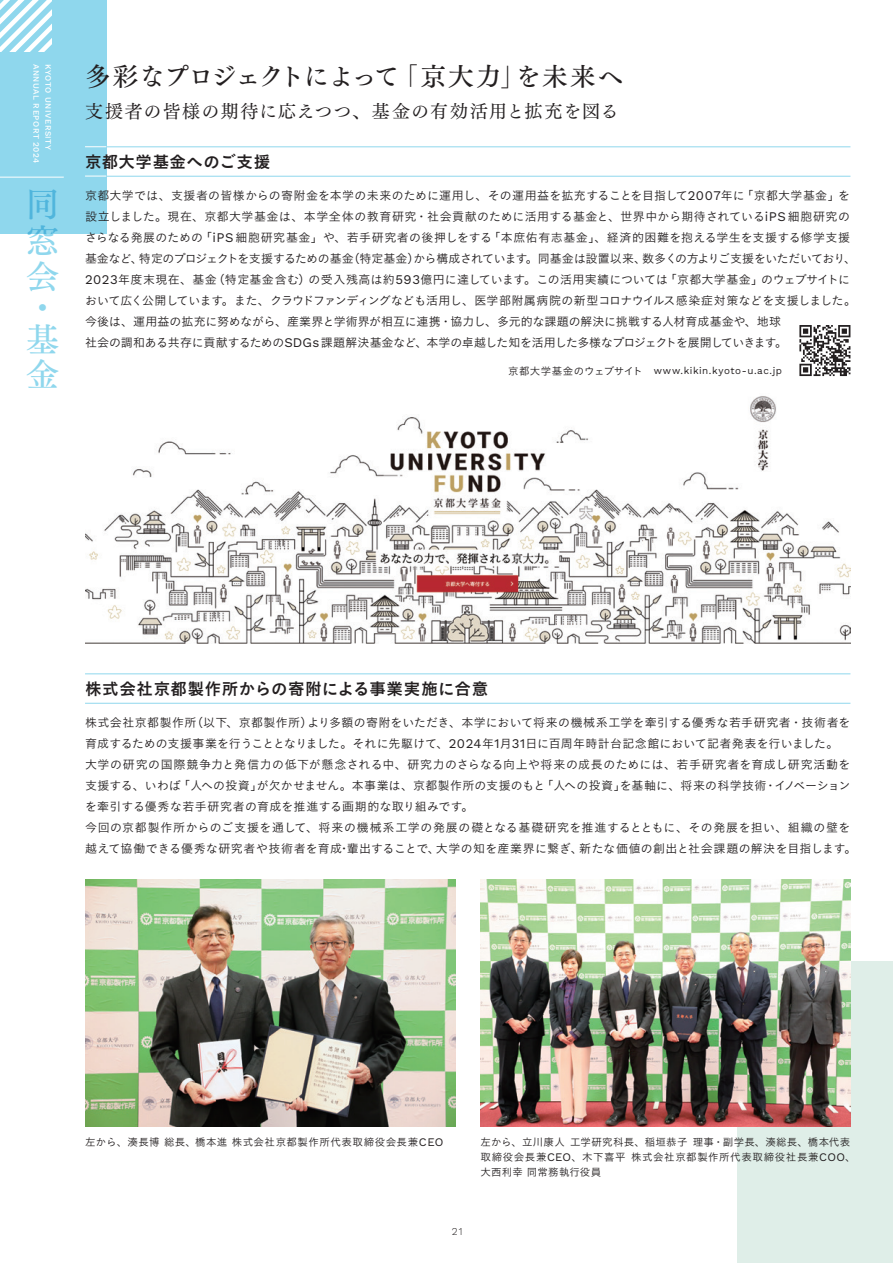
<style>
.page{position:relative;width:893px;height:1263px;background:#fff}
.page>*{position:absolute;margin:0;border:0;box-sizing:border-box;transform-origin:0 0}
.t1{font:33px/35.7px "Tsuku Min Pr 5 D";color:#8fd7ed;text-align:justify}
.t2{font:25.5px "Tsuku Min Pr 5 D";letter-spacing:-.025em;color:#231f20}
.t3{font:18px "Tsuku Min Pr 5 M";letter-spacing:.06em;color:#231f20}
.t4{font:16.5px "Koburina Go Std W6";letter-spacing:.025em;color:#231f20}
.t5{font:12px/21px "Koburina Go Std W3";letter-spacing:.01em;color:#231f20}
.t6{font:10.5px/15px "Koburina Go Std W3";letter-spacing:.04em;color:#231f20}
.t7{font:300 10.5px "Work Sans";color:#231f20}
.t8{font:9.9px "Work Sans";letter-spacing:.05em;color:#231f20}
.t9{font:500 8.25px "Work Sans";letter-spacing:.065em;color:#fff}
.s1{font-family:"Work Sans";font-size:13.2px}
.s2{font-family:"Koburina Go Std W3";font-size:10.5px}
.s3{font-family:"Work Sans";font-size:11.55px}
</style>
<div class="page">
<img style="left:85px;top:396px;width:765px;height:248px">
<div style="left:0;top:0;width:106px;height:234px;background:#8fd7ed"></div>
<svg style="left:0;top:0;width:51px;height:51px"></svg>
<div style="left:737px;top:961px;width:156px;height:302px;background:#dfeee8"></div>
<hr style="left:0;top:177px;width:64px;height:1px;background:#fff">
<hr style="left:85px;top:147px;width:765px;height:1px;background:#8fd7ed">
<hr style="left:85px;top:674px;width:765px;height:1px;background:#8fd7ed">
<hr style="left:85px;top:176px;width:765px;height:1px;background:#8fd7ed">
<hr style="left:85px;top:703px;width:765px;height:1px;background:#8fd7ed">
<svg style="left:799px;top:325px;width:51px;height:51px"></svg>
<svg style="left:85px;top:146px;width:21px;height:1px"></svg>
<svg style="left:85px;top:176px;width:21px;height:1px"></svg>
<img style="left:85px;top:880px;width:370px;height:246px">
<img style="left:480px;top:880px;width:370px;height:246px">
<p class="t9" style="left:43px;top:64px;width:101px;rotate:90deg">ANNUAL REPORT 2024</p>
<p class="t9" style="left:55px;top:64px;width:88px;rotate:90deg">KYOTO UNIVERSITY</p>
<h1 class="t1" style="left:26px;top:184px;width:34px">同窓会</h1>
<h1 class="t1" style="left:26px;top:288px;width:34px;line-height:31.5px">・基</h1>
<h1 class="t1" style="left:26px;top:353px;width:34px">金</h1>
<h2 class="t2" style="left:85px;top:54px;width:540px">多彩なプロジェクトによって「京大力」を未来へ</h2>
<h3 class="t3" style="left:85px;top:95px;width:535px">支援者の皆様の期待に応えつつ、基金の有効活用と拡充を図る</h3>
<h3 class="t4" style="left:85px;top:149px;width:187px">京都大学基金へのご支援</h3>
<p class="t5" style="left:85px;top:185px;width:773px">京都大学では、支援者の皆様からの寄附金を本学の未来のために運用し、その運用益を拡充することを目指して<span class="s1">2007</span>年に「京都大学基金」を設立しました。現在、京都大学基金は、本学全体の教育研究・社会貢献のために活用する基金と、世界中から期待されている<span class="s1">iPS</span> 細胞研究のさらなる発展のための「<span class="s1">iPS</span> 細胞研究基金」や、若手研究者の後押しをする「本庶佑有志基金」、経済的困難を抱える学生を支援する修学支援基金など、特定のプロジェクトを支援するための基金（特定基金）から構成されています。同基金は設置以来、数多くの方よりご支援をいただいており、<span class="s1">2023</span>年度末現在、基金（特定基金含む）の受入残高は約<span class="s1">593</span>億円に達しています。この活用実績については「京都大学基金」のウェブサイトにおいて広く公開しています。また、クラウドファンディングなども活用し、医学部附属病院の新型コロナウイルス感染症対策などを支援しました。今後は、運用益の拡充に努めながら、産業界と学術界が相互に連携・協力し、多元的な課題の解決に挑戦する人材育成基金や、地球<br>社会の調和ある共存に貢献するための<span class="s1">SDGs</span> 課題解決基金など、本学の卓越した知を活用した多様なプロジェクトを展開していきます。</p>
<p class="t8" style="left:508px;top:363px;width:275px"><span class="s2">京都大学基金のウェブサイト　</span>www.kikin.kyoto-u.ac.jp</p>
<h3 class="t4" style="left:85px;top:676px;width:405px">株式会社京都製作所からの寄附による事業実施に合意</h3>
<p class="t5" style="left:85px;top:712px;width:773px">株式会社京都製作所（以下、京都製作所）より多額の寄附をいただき、本学において将来の機械系工学を牽引する優秀な若手研究者・技術者を育成するための支援事業を行うこととなりました。それに先駆けて、<span class="s1">2024</span>年<span class="s1">1</span>月<span class="s1">31</span>日に百周年時計台記念館において記者発表を行いました。<br>大学の研究の国際競争力と発信力の低下が懸念される中、研究力のさらなる向上や将来の成長のためには、若手研究者を育成し研究活動を支援する、いわば「人への投資」が欠かせません。本事業は、京都製作所の支援のもと「人への投資」を基軸に、将来の科学技術・イノベーションを牽引する優秀な若手研究者の育成を推進する画期的な取り組みです。<br>今回の京都製作所からのご支援を通して、将来の機械系工学の発展の礎となる基礎研究を推進するとともに、その発展を担い、組織の壁を越えて協働できる優秀な研究者や技術者を育成・輩出することで、大学の知を産業界に繋ぎ、新たな価値の創出と社会課題の解決を目指します。</p>
<p class="t6" style="left:85px;top:1135px;width:360px">左から、湊長博総長、橋本進株式会社京都製作所代表取締役会長兼<span class="s3">CEO</span></p>
<p class="t6" style="left:480px;top:1135px;width:377px">左から、立川康人工学研究科長、稲垣恭子理事・副学長、湊総長、橋本代表取締役会長兼<span class="s3">CEO</span>、木下喜平株式会社京都製作所代表取締役社長兼<span class="s3">COO</span>、大西利幸同常務執行役員</p>
<p class="t7" style="left:452px;top:1223px;width:12px">21</p>
</div>
